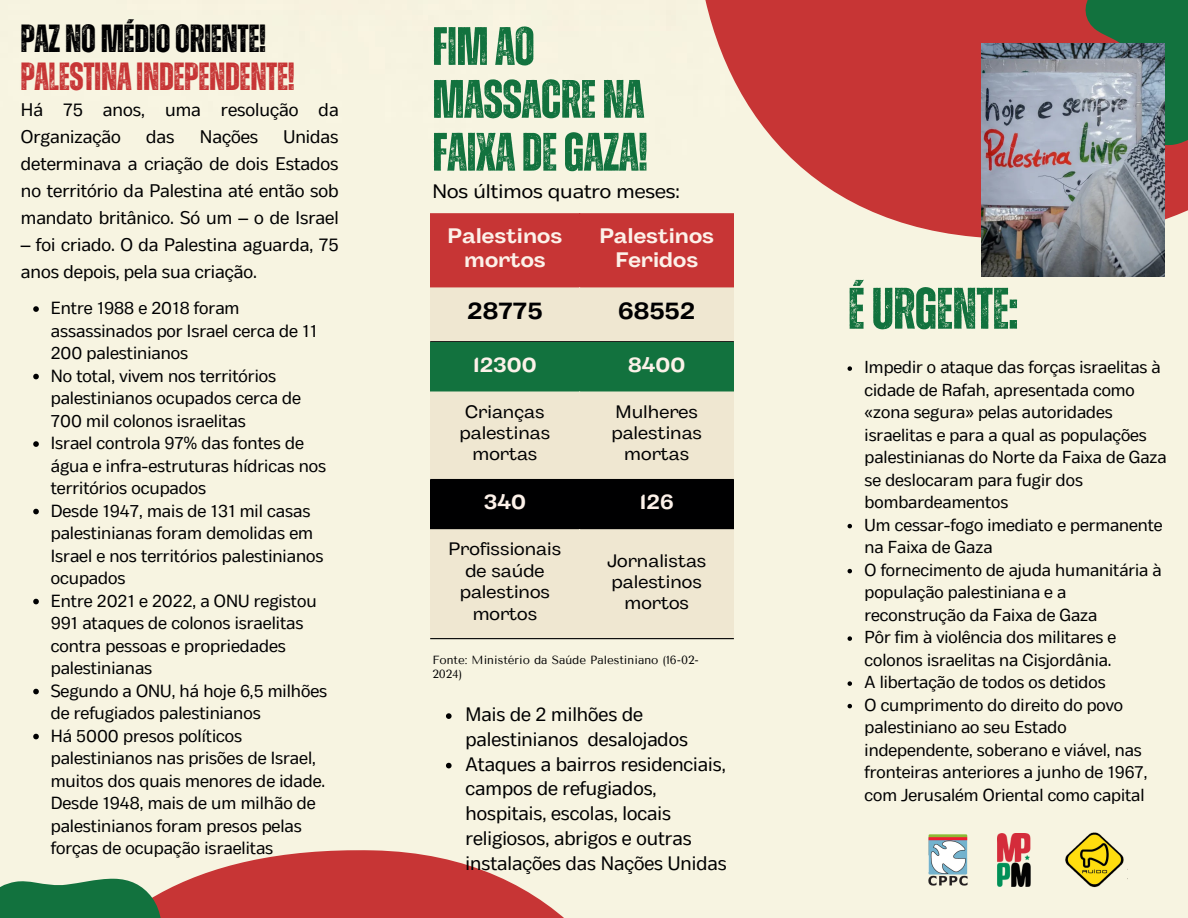
<style>
.page{position:relative;width:1188px;height:918px;background:#f7f4e1}
.page>*{position:absolute;margin:0;border:0;box-sizing:border-box;transform-origin:0 0}
.t1{font:700 58.5px "Zuume Rough";letter-spacing:-.01em;color:#12723e}
.t2{font:700 54px/52.8px "Zuume Rough";letter-spacing:-.01em;color:#12723e}
.t3{font:700 39.3px/38.2px "Zuume Rough";letter-spacing:-.01em;color:#c73535}
.t4{font:700 24px "Body Grotesque Fit";color:#000001}
.t5{font:700 21px/24.8px "Body Grotesque Fit";color:#fcf1e9;text-align:center}
.t6{font:19.5px/24.8px "Body Text";color:#000001}
.t7{font:19.5px "Body Text Fit";color:#000001}
.t8{font:18.3px/27px "Body Text";color:#000001}
.t9{font:18px/21.3px "Body Grotesque Fit";color:#000001;text-align:center}
.t10{font:17.55px/22.5px "Body Text";color:#000001}
.t11{font:17.4px/22.5px "Body Text";color:#000001}
.t12{font:11.7px/13.8px "Tenor Sans";color:#000001}
.s1{color:#000001}
</style>
<div class="page">
<svg style="left:371px;top:0;width:817px;height:591px;background:#eed1c1"></svg>
<div style="left:0;top:506px;width:991px;height:412px;background:#f7f4e1"></div>
<svg style="left:0;top:827px;width:183px;height:91px;background:#aac0a3"></svg>
<svg style="left:430px;top:213px;width:304px;height:425px;background:#b19e8b"></svg>
<hr style="left:430px;top:638px;width:304px;height:1px;background:#000001">
<svg style="left:1042px;top:0;width:146px;height:169px;background:#4a5f3c"></svg>
<img style="left:981px;top:44px;width:184px;height:233px">
<img style="left:998px;top:834px;width:37px;height:53px">
<img style="left:929px;top:835px;width:38px;height:50px">
<img style="left:1065px;top:827px;width:62px;height:66px">
<svg style="left:446px;top:713px;width:6px;height:6px"></svg>
<svg style="left:446px;top:763px;width:6px;height:5px"></svg>
<svg style="left:33px;top:306px;width:6px;height:6px"></svg>
<svg style="left:33px;top:374px;width:6px;height:5px"></svg>
<svg style="left:33px;top:441px;width:6px;height:6px"></svg>
<svg style="left:33px;top:509px;width:6px;height:5px"></svg>
<svg style="left:33px;top:599px;width:6px;height:5px"></svg>
<svg style="left:33px;top:689px;width:6px;height:5px"></svg>
<svg style="left:33px;top:734px;width:6px;height:5px"></svg>
<svg style="left:848px;top:366px;width:4px;height:5px"></svg>
<svg style="left:848px;top:524px;width:4px;height:4px"></svg>
<svg style="left:848px;top:569px;width:4px;height:4px"></svg>
<svg style="left:848px;top:636px;width:4px;height:5px"></svg>
<svg style="left:848px;top:681px;width:4px;height:5px"></svg>
<svg style="left:848px;top:704px;width:4px;height:4px"></svg>
<p class="t3" style="left:21px;top:21px;width:276px"><span class="s1">PAZ NOMÉDIOORIENTE!<br></span>PALESTINAINDEPENDENTE!</p>
<p class="t8" style="left:21px;top:98px;width:319px">Há 75 anos, uma resolução da<br>Organização</p>
<p class="t8" style="left:21px;top:125px;width:319px;text-align:justify;text-indent:263px">Unidas determinava a criação de dois Estados no território da Palestina até então sob mandato britânico. Só um – o de Israel</p>
<p class="t8" style="left:21px;top:233px;width:319px">– foi criado. O da Palestina aguarda, 75 anos depois, pela sua criação.</p>
<p class="t8" style="left:146px;top:125px;width:30px">das</p>
<p class="t8" style="left:200px;top:125px;width:60px">Nações</p>
<p class="t10" style="left:51px;top:298px;width:268px">Entre 1988 e 2018 foram assassinados por Israel cerca de 11<br>200 palestinianos</p>
<p class="t10" style="left:51px;top:366px;width:252px">No total, vivem nos territórios palestinianos ocupados cerca de<br>700 mil colonos israelitas</p>
<p class="t10" style="left:51px;top:433px;width:277px">Israel controla 97% das fontes de água e infra-estruturas hídricas nos territórios ocupados</p>
<p class="t10" style="left:51px;top:501px;width:274px">Desde 1947, mais de 131 mil casas palestinianas foram demolidas em<br>Israel e nos territórios palestinianos ocupados</p>
<p class="t10" style="left:51px;top:591px;width:267px">Entre 2021 e 2022, a ONU registou<br>991 ataques de colonos israelitas contra pessoas e propriedades palestinianas</p>
<p class="t10" style="left:51px;top:681px;width:278px">Segundo a ONU, há hoje 6,5 milhões de refugiados palestinianos</p>
<p class="t10" style="left:51px;top:726px;width:276px">Há 5000 presos políticos palestinianos nas prisões de Israel, muitos dos quais menores de idade.<br>Desde 1948, mais de um milhão de palestinianos foram presos pelas forças de ocupação israelitas</p>
<p class="t2" style="left:432px;top:22px;width:217px">FIMAO<br>MASSACRE NA<br>FAIXADEGAZA!</p>
<p class="t7" style="left:432px;top:180px;width:249px">Nos últimos quatro meses:</p>
<p class="t5" style="left:448px;top:225px;width:116px">Palestinos mortos</p>
<h1 class="t5" style="left:599px;top:225px;width:116px">Palestinos</h1>
<h3 class="t5" style="left:615px;top:249px;width:84px">Feridos</h3>
<p class="t4" style="left:467px;top:297px;width:77px">28775</p>
<p class="t4" style="left:618px;top:297px;width:79px">68552</p>
<p class="t5" style="left:473px;top:354px;width:65px">12300</p>
<p class="t5" style="left:628px;top:354px;width:59px">8400</p>
<p class="t9" style="left:460px;top:402px;width:92px">Crianças palestinas mortas</p>
<p class="t9" style="left:611px;top:402px;width:92px">Mulheres palestinas mortas</p>
<p class="t5" style="left:484px;top:491px;width:44px">340</p>
<p class="t5" style="left:640px;top:491px;width:35px">126</p>
<p class="t9" style="left:449px;top:540px;width:114px">Profissionais de saúde palestinos mortos</p>
<p class="t9" style="left:607px;top:551px;width:101px">Jornalistas palestinos mortos</p>
<p class="t12" style="left:432px;top:653px;width:268px">Fonte: Ministério da Saúde Palestiniano (16-02-<br>2024)</p>
<p class="t6" style="left:466px;top:704px;width:224px">Mais de 2 milhões de palestinianos desalojados</p>
<p class="t6" style="left:466px;top:753px;width:263px">Ataques a bairros residenciais, campos de refugiados, hospitais, escolas, locais religiosos, abrigos e outras instalações das Nações Unidas</p>
<p class="t1" style="left:848px;top:282px;width:172px">ÉURGENTE:</p>
<p class="t11" style="left:865px;top:357px;width:304px">Impedir o ataque das forças israelitas à cidade de Rafah, apresentada como «zona segura» pelas autoridades israelitas e para a qual as populações palestinianas do Norte da Faixa de Gaza se deslocaram para fugir dos bombardeamentos</p>
<p class="t11" style="left:865px;top:515px;width:300px">Um cessar-fogo imediato e permanente na Faixa de Gaza</p>
<p class="t11" style="left:865px;top:560px;width:299px">O fornecimento de ajuda humanitária à população palestiniana e a reconstrução da Faixa de Gaza</p>
<p class="t11" style="left:865px;top:627px;width:253px">Pôr fim à violência dos militares e colonos israelitas na Cisjordânia.</p>
<p class="t11" style="left:865px;top:672px;width:243px">A libertação de todos os detidos</p>
<p class="t11" style="left:865px;top:695px;width:284px">O cumprimento do direito do povo palestiniano ao seu Estado independente, soberano e viável, nas fronteiras anteriores a junho de 1967, com Jerusalém Oriental como capital</p>
</div>
